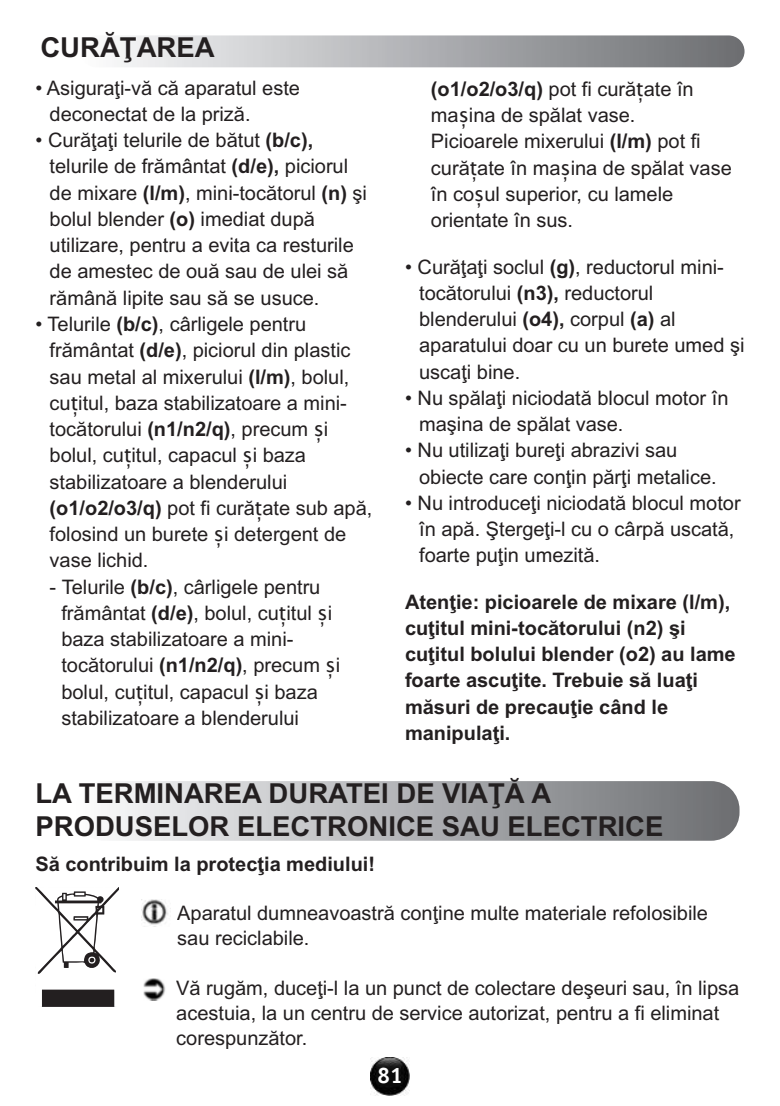
<style>
.page{position:relative;width:780px;height:1106px;background:#fff}
.page>*{position:absolute;margin:0;border:0;box-sizing:border-box;transform-origin:0 0}
.t1{font:700 27.5px/33.2px "Arial Tur";color:#231f20}
.t2{font:700 22.5px "Officina Sans";color:#fff}
.t3{font:20px/26.2px "Arial Tur";color:#231f20}
.t4{font:700 20px/26.2px "Arial Tur";color:#231f20}
.s1{font-weight:700}
.s2{font-family:"Lucida Grande"}
</style>
<div class="page">
<img style="left:371px;top:1057px;width:38px;height:38px">
<svg style="left:35px;top:887px;width:84px;height:119px"></svg>
<img style="left:141px;top:899px;width:27px;height:26px">
<img style="left:143px;top:978px;width:23px;height:22px">
<h1 class="t1" style="left:40px;top:33px;width:176px">CURĂŢAREA</h1>
<p class="t3" style="left:50px;top:76px;width:252px;text-indent:-14px">• Asiguraţi-vă că aparatul este deconectat de la priză.</p>
<p class="t3" style="left:50px;top:129px;width:319px;text-indent:-14px">• Curăţaţi telurile de bătut <span class="s1">(b/c), </span>telurile de frământat <span class="s1">(d/e),</span> piciorul de mixare <span class="s1">(l/m)</span>, mini-tocătorul <span class="s1">(n)</span> şi bolul blender <span class="s1">(o)</span> imediat după utilizare, pentru a evita ca resturile de amestec de ouă sau de ulei să rămână lipite sau să se usuce.</p>
<p class="t3" style="left:50px;top:313px;width:324px;text-indent:-14px">• Telurile <span class="s1">(b/c)</span>, cârligele pentru frământat <span class="s1">(d/e)</span>, piciorul din plastic sau metal al mixerului <span class="s1">(l/m)</span>, bolul, cu<span class="s2">ț</span>itul, baza stabilizatoare a mini&shy;tocătorului <span class="s1">(n1/n2/q)</span>, precum <span class="s2">ș</span>i bolul, cu<span class="s2">ț</span>itul, capacul <span class="s2">ș</span>i baza stabilizatoare a blenderului <span class="s1">(o1/o2/o3/q)</span> pot fi cură<span class="s2">ț</span>ate sub apă, folosind un burete <span class="s2">ș</span>i detergent de vase lichid.</p>
<p class="t3" style="left:61px;top:575px;width:280px;text-indent:-12px">- Telurile <span class="s1">(b/c)</span>, cârligele pentru frământat <span class="s1">(d/e)</span>, bolul, cu<span class="s2">ț</span>itul <span class="s2">ș</span>i baza stabilizatoare a mini&shy;tocătorului <span class="s1">(n1/n2/q)</span>, precum <span class="s2">ș</span>i bolul, cu<span class="s2">ț</span>itul, capacul <span class="s2">ș</span>i baza stabilizatoare a blenderului</p>
<p class="t3" style="left:431px;top:78px;width:302px"><span class="s1">(o1/o2/o3/q)</span> pot fi cură<span class="s2">ț</span>ate în ma<span class="s2">ș</span>ina de spălat vase.<br>Picioarele mixerului <span class="s1">(l/m)</span> pot fi cură<span class="s2">ț</span>ate în ma<span class="s2">ș</span>ina de spălat vase în co<span class="s2">ș</span>ul superior, cu lamele orientate în sus.</p>
<p class="t3" style="left:419px;top:255px;width:327px;text-indent:-14px">• Curăţaţi soclul <span class="s1">(g)</span>, reductorul mini&shy;tocătorului <span class="s1">(n3),</span> reductorul blenderului <span class="s1">(o4),</span> corpul <span class="s1">(a)</span> al aparatului doar cu un burete umed şi uscaţi bine.</p>
<p class="t3" style="left:419px;top:386px;width:311px;text-indent:-14px">• Nu spălaţi niciodată blocul motor în maşina de spălat vase.</p>
<p class="t3" style="left:419px;top:439px;width:299px;text-indent:-14px">• Nu utilizaţi bureţi abrazivi sau obiecte care conţin părţi metalice.</p>
<p class="t3" style="left:419px;top:491px;width:323px;text-indent:-14px">• Nu introduceţi niciodată blocul motor în apă. Ştergeţi-l cu o cârpă uscată, foarte puţin umezită.</p>
<p class="t4" style="left:405px;top:590px;width:332px">Atenţie: picioarele de mixare (l/m), cuţitul mini-tocătorului (n2) şi cuţitul bolului blender (o2) au lame foarte ascuţite. Trebuie să luaţi măsuri de precauţie când le manipulaţi.</p>
<h1 class="t1" style="left:35px;top:779px;width:629px">LA TERMINAREA DURATEI DE VIAŢĂ A<br>PRODUSELOR ELECTRONICE SAU ELECTRICE</h1>
<p class="t4" style="left:35px;top:852px;width:341px">Să contribuim la protecţia mediului!</p>
<p class="t3" style="left:177px;top:902px;width:532px;line-height:25px">Aparatul dumneavoastră conţine multe materiale refolosibile sau reciclabile.</p>
<p class="t3" style="left:176px;top:977px;width:564px;line-height:25px">Vă rugăm, duceţi-l la un punct de colectare deşeuri sau, în lipsa acestuia, la un centru de service autorizat, pentru a fi eliminat corespunzător.</p>
<p class="t2" style="left:377px;top:1067px;width:26px">81</p>
</div>
